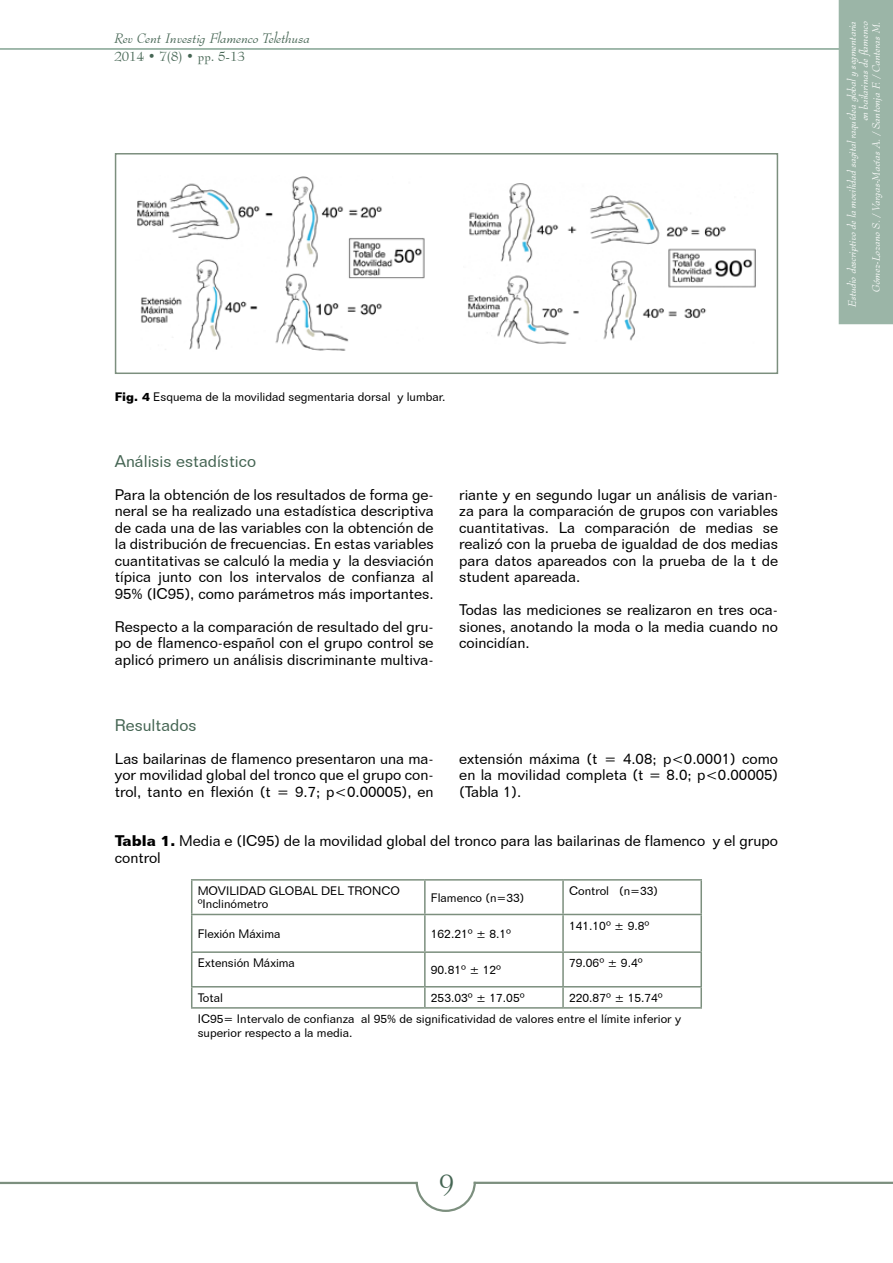
<style>
.page{position:relative;width:893px;height:1263px;background:#fff}
.page>*{position:absolute;margin:0;border:0;box-sizing:border-box;transform-origin:0 0}
.t1{font:27px "Bernhard Modern BT";color:#456553}
.t2{font:16.5px "Folio BT";color:#456553}
.t3{font:15px/16.5px "Folio BT";color:#000;text-align:justify}
.t4{font:italic 13.5px "Bernhard Modern BT";color:#456553}
.t5{font:13.5px "Bernhard Modern BT";color:#456553}
.t6{font:12px/13.5px "Folio BT";color:#000}
.t7{font:italic 10.5px/12px "Bernhard Modern BT";color:#fff;text-align:right}
.s1{font-weight:700}
</style>
<div class="page">
<hr style="left:474px;top:1182px;width:419px;height:2px;background:#7c8f7e">
<hr style="left:0;top:1182px;width:416px;height:2px;background:#7c8f7e">
<svg style="left:414px;top:1181px;width:63px;height:31px"></svg>
<div style="left:839px;top:0;width:54px;height:324px;background:#9bb5a7"></div>
<hr style="left:0;top:48px;width:855px;height:2px;background:#9bb5a7">
<img style="left:137px;top:176px;width:288px;height:175px">
<img style="left:468px;top:183px;width:288px;height:161px">
<div style="left:115px;top:153px;width:663px;height:221px;border:2px solid #7c8f7e"></div>
<hr style="left:191px;top:879px;width:234px;height:2px;background:#7c8f7e">
<hr style="left:191px;top:881px;width:1px;height:33px;background:#7c8f7e">
<hr style="left:425px;top:879px;width:138px;height:2px;background:#7c8f7e">
<hr style="left:424px;top:881px;width:2px;height:33px;background:#7c8f7e">
<hr style="left:563px;top:879px;width:139px;height:2px;background:#7c8f7e">
<hr style="left:562px;top:881px;width:2px;height:33px;background:#7c8f7e">
<hr style="left:700px;top:881px;width:2px;height:33px;background:#7c8f7e">
<hr style="left:191px;top:914px;width:234px;height:1px;background:#7c8f7e">
<hr style="left:191px;top:915px;width:1px;height:36px;background:#7c8f7e">
<hr style="left:425px;top:914px;width:138px;height:1px;background:#7c8f7e">
<hr style="left:424px;top:915px;width:2px;height:36px;background:#7c8f7e">
<hr style="left:563px;top:914px;width:139px;height:1px;background:#7c8f7e">
<hr style="left:562px;top:915px;width:2px;height:36px;background:#7c8f7e">
<hr style="left:700px;top:915px;width:2px;height:36px;background:#7c8f7e">
<hr style="left:191px;top:951px;width:234px;height:2px;background:#7c8f7e">
<hr style="left:191px;top:953px;width:1px;height:33px;background:#7c8f7e">
<hr style="left:425px;top:951px;width:138px;height:2px;background:#7c8f7e">
<hr style="left:424px;top:953px;width:2px;height:33px;background:#7c8f7e">
<hr style="left:563px;top:951px;width:139px;height:2px;background:#7c8f7e">
<hr style="left:562px;top:953px;width:2px;height:33px;background:#7c8f7e">
<hr style="left:700px;top:953px;width:2px;height:33px;background:#7c8f7e">
<hr style="left:191px;top:986px;width:234px;height:1px;background:#7c8f7e">
<svg style="left:191px;top:987px;width:1px;height:20px"></svg>
<hr style="left:425px;top:986px;width:138px;height:1px;background:#7c8f7e">
<hr style="left:424px;top:987px;width:2px;height:20px;background:#7c8f7e">
<hr style="left:563px;top:986px;width:139px;height:1px;background:#7c8f7e">
<hr style="left:562px;top:987px;width:2px;height:20px;background:#7c8f7e">
<hr style="left:700px;top:987px;width:2px;height:20px;background:#7c8f7e">
<hr style="left:191px;top:1007px;width:234px;height:2px;background:#7c8f7e">
<hr style="left:425px;top:1007px;width:138px;height:2px;background:#7c8f7e">
<hr style="left:563px;top:1007px;width:139px;height:2px;background:#7c8f7e">
<p class="t4" style="left:114px;top:30px;width:198px">Rev Cent Investig Flamenco Telethusa</p>
<p class="t5" style="left:114px;top:48px;width:132px">2014 • 7(8) • pp. 5-13</p>
<p class="t6" style="left:115px;top:389px;width:332px"><span class="s1">Fig. 4</span> Esquema de la movilidad segmentaria dorsal y lumbar.</p>
<p class="t2" style="left:115px;top:451px;width:143px">Análisis estadístico</p>
<p class="t3" style="left:115px;top:486px;width:320px">Para la obtención de los resultados de forma ge&shy;neral se ha realizado una estadística descriptiva de cada una de las variables con la obtención de la distribución de frecuencias. En estas variables cuantitativas se calculó la media y la desviación típica junto con los intervalos de confianza al 95% (IC95), como parámetros más importantes.</p>
<p class="t3" style="left:115px;top:618px;width:320px">Respecto a la comparación de resultado del gru&shy;po de flamenco-español con el grupo control se aplicó primero un análisis discriminante multiva-</p>
<p class="t3" style="left:459px;top:486px;width:320px">riante y en segundo lugar un análisis de varian&shy;za para la comparación de grupos con variables cuantitativas. La comparación de medias se realizó con la prueba de igualdad de dos medias para datos apareados con la prueba de la t de student apareada.</p>
<p class="t3" style="left:459px;top:601px;width:320px">Todas las mediciones se realizaron en tres oca&shy;siones, anotando la moda o la media cuando no coincidían.</p>
<p class="t2" style="left:115px;top:715px;width:83px">Resultados</p>
<p class="t3" style="left:115px;top:750px;width:320px">Las bailarinas de flamenco presentaron una ma&shy;yor movilidad global del tronco que el grupo con&shy;trol, tanto en flexión (t = 9.7; p&lt;0.00005), en</p>
<p class="t3" style="left:459px;top:750px;width:320px">extensión máxima (t = 4.08; p&lt;0.0001) como en la movilidad completa (t = 8.0; p&lt;0.00005) (Tabla 1).</p>
<p class="t3" style="left:115px;top:832px;width:665px"><span class="s1">Tabla 1.</span> Media e (IC95) de la movilidad global del tronco para las bailarinas de flamenco y el grupo control</p>
<p class="t6" style="left:198px;top:884px;width:204px">MOVILIDAD GLOBAL DEL TRONCO ºInclinómetro</p>
<p class="t6" style="left:431px;top:891px;width:95px">Flamenco (n=33)</p>
<p class="t6" style="left:198px;top:927px;width:84px">Flexión Máxima</p>
<p class="t6" style="left:431px;top:927px;width:82px">162.21º ± 8.1º</p>
<p class="t6" style="left:198px;top:956px;width:99px">Extensión Máxima</p>
<p class="t6" style="left:431px;top:963px;width:72px">90.81º ± 12º</p>
<p class="t6" style="left:569px;top:884px;width:91px">Control (n=33)</p>
<p class="t6" style="left:569px;top:918px;width:82px">141.10º ± 9.8º</p>
<p class="t6" style="left:569px;top:956px;width:75px">79.06º ± 9.4º</p>
<p class="t6" style="left:198px;top:991px;width:27px">Total</p>
<p class="t6" style="left:431px;top:991px;width:95px">253.03º ± 17.05º</p>
<p class="t6" style="left:198px;top:987px;width:485px;line-height:21.1px;text-indent:371px">220.87º ± 15.74º<br>IC95= Intervalo de confianza al 95% de significatividad de valores entre el límite inferior y</p>
<p class="t6" style="left:198px;top:1025px;width:156px">superior respecto a la media.</p>
<h1 class="t1" style="left:439px;top:1166px;width:16px">9</h1>
<p class="t7" style="left:846px;top:307px;width:288px;rotate:-90deg">Estudio descriptivo de la movilidad sagital raquídea global y segmentaria en bailarinas de flamenco<br>Gómez-Lozano S. / Vargas-Macías A. / Santonja F. / Canteras M.</p>
</div>
